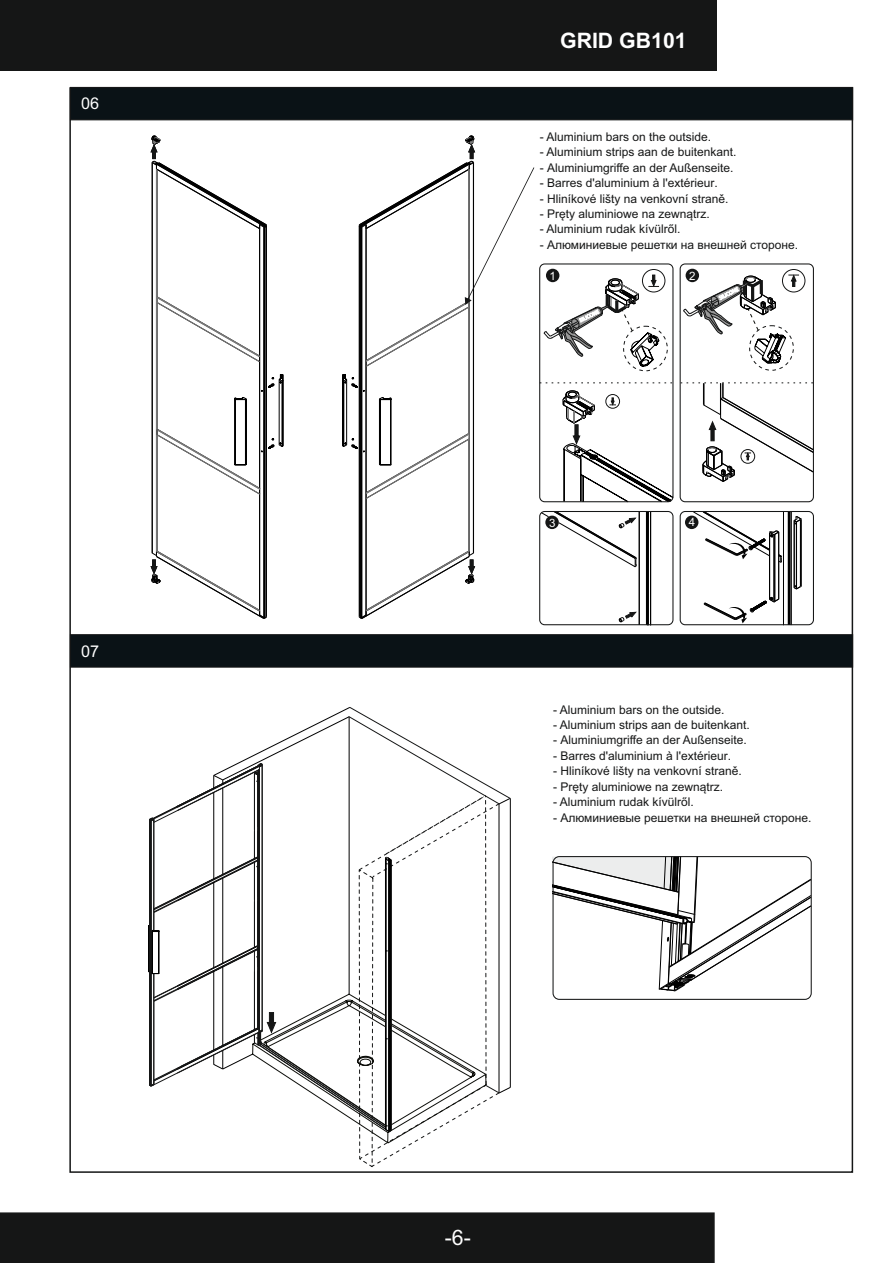
<style>
.page{position:relative;width:893px;height:1263px;background:#fff}
.page>*{position:absolute;margin:0;border:0;box-sizing:border-box;transform-origin:0 0}
.t1{font:700 21.3px "Arial";color:#fff}
.t2{font:21.3px "Arial";color:#fff}
.t3{font:16.2px "Arial";color:#fff}
.t4{font:12px "Arial";color:#151616}
.t5{font:11.55px "Arial";color:#fff}
</style>
<div class="page">
<div style="left:0;top:1212px;width:715px;height:51px;background:#151616"></div>
<div style="left:0;top:0;width:717px;height:70px;background:#151616"></div>
<hr style="left:774px;top:535px;width:1px;height:66px;background:#000">
<hr style="left:773px;top:535px;width:1px;height:67px;background:#000">
<hr style="left:769px;top:532px;width:1px;height:67px;background:#000">
<hr style="left:775px;top:534px;width:1px;height:67px;background:#000">
<hr style="left:778px;top:532px;width:1px;height:67px;background:#000">
<hr style="left:801px;top:519px;width:1px;height:67px;background:#000">
<hr style="left:796px;top:522px;width:1px;height:67px;background:#000">
<hr style="left:794px;top:521px;width:1px;height:67px;background:#000">
<hr style="left:800px;top:520px;width:1px;height:66px;background:#000">
<svg style="left:794px;top:516px;width:8px;height:8px"></svg>
<svg style="left:794px;top:585px;width:8px;height:5px"></svg>
<hr style="left:788px;top:512px;width:1px;height:113px;background:#000">
<hr style="left:783px;top:512px;width:1px;height:113px;background:#000">
<hr style="left:789px;top:512px;width:1px;height:113px;background:#000">
<hr style="left:791px;top:512px;width:1px;height:113px;background:#000">
<div style="left:685px;top:516px;width:13px;height:13px;background:#151616;border-radius:50%"></div>
<hr style="left:646px;top:512px;width:1px;height:113px;background:#000">
<hr style="left:648px;top:512px;width:1px;height:113px;background:#000">
<hr style="left:639px;top:512px;width:1px;height:113px;background:#000">
<hr style="left:647px;top:512px;width:1px;height:113px;background:#000">
<hr style="left:650px;top:512px;width:1px;height:113px;background:#000">
<svg style="left:619px;top:612px;width:17px;height:11px"></svg>
<svg style="left:541px;top:511px;width:96px;height:56px"></svg>
<svg style="left:703px;top:594px;width:76px;height:29px"></svg>
<svg style="left:693px;top:513px;width:89px;height:50px"></svg>
<div style="left:546px;top:269px;width:13px;height:13px;background:#151616;border-radius:50%"></div>
<div style="left:686px;top:269px;width:13px;height:13px;background:#151616;border-radius:50%"></div>
<div style="left:539px;top:263px;width:134px;height:239px;border:1px solid #151616;border-radius:5px"></div>
<div style="left:539px;top:511px;width:134px;height:114px;border:1px solid #151616;border-radius:5px"></div>
<div style="left:680px;top:511px;width:134px;height:114px;border:1px solid #151616;border-radius:5px"></div>
<div style="left:623px;top:326px;width:44px;height:45px;border:1px dashed #151616;border-radius:50%"></div>
<div style="left:749px;top:325px;width:44px;height:45px;border:1px dashed #151616;border-radius:50%"></div>
<svg style="left:70px;top:87px;width:783px;height:34px;background:#0f161a"></svg>
<div style="left:70px;top:634px;width:783px;height:34px;background:#0a1216"></div>
<svg style="left:552px;top:857px;width:258px;height:135px"></svg>
<div style="left:552px;top:856px;width:260px;height:144px;border:1px solid #151616;border-radius:6px"></div>
<svg style="left:683px;top:275px;width:116px;height:88px"></svg>
<div style="left:782px;top:269px;width:23px;height:23px;border:1px solid #151616;border-radius:50%"></div>
<svg style="left:543px;top:275px;width:117px;height:92px"></svg>
<div style="left:642px;top:269px;width:23px;height:23px;border:1px solid #151616;border-radius:50%"></div>
<svg style="left:563px;top:390px;width:110px;height:112px"></svg>
<div style="left:605px;top:394px;width:15px;height:15px;border:1px solid #151616;border-radius:50%"></div>
<div style="left:680px;top:263px;width:134px;height:239px;border:1px solid #151616;border-radius:5px"></div>
<svg style="left:540px;top:382px;width:133px;height:1px"></svg>
<svg style="left:681px;top:382px;width:133px;height:100px"></svg>
<hr style="left:265px;top:227px;width:1px;height:390px;background:#000">
<hr style="left:266px;top:226px;width:1px;height:391px;background:#000">
<hr style="left:259px;top:225px;width:1px;height:390px;background:#000">
<hr style="left:152px;top:163px;width:1px;height:390px;background:#000">
<svg style="left:158px;top:297px;width:102px;height:65px"></svg>
<hr style="left:264px;top:227px;width:1px;height:390px;background:#000">
<hr style="left:156px;top:169px;width:1px;height:382px;background:#797979">
<svg style="left:151px;top:136px;width:116px;height:93px"></svg>
<svg style="left:151px;top:551px;width:116px;height:68px"></svg>
<hr style="left:360px;top:227px;width:1px;height:390px;background:#000">
<hr style="left:359px;top:226px;width:1px;height:391px;background:#000">
<hr style="left:366px;top:225px;width:1px;height:390px;background:#000">
<hr style="left:361px;top:227px;width:1px;height:390px;background:#000">
<hr style="left:473px;top:163px;width:1px;height:390px;background:#000">
<svg style="left:342px;top:374px;width:127px;height:125px"></svg>
<hr style="left:362px;top:227px;width:1px;height:390px;background:#000">
<hr style="left:469px;top:169px;width:1px;height:382px;background:#797979">
<hr style="left:468px;top:439px;width:1px;height:112px;background:#797979">
<hr style="left:468px;top:260px;width:1px;height:174px;background:#797979">
<svg style="left:359px;top:551px;width:116px;height:68px"></svg>
<svg style="left:359px;top:136px;width:175px;height:231px"></svg>
<svg style="left:156px;top:374px;width:128px;height:121px"></svg>
<hr style="left:157px;top:170px;width:1px;height:381px;background:#797979">
<svg style="left:148px;top:707px;width:363px;height:461px"></svg>
<h2 class="t3" style="left:81px;top:97px;width:20px">06</h2>
<h2 class="t3" style="left:81px;top:645px;width:20px">07</h2>
<h1 class="t1" style="left:560px;top:32px;width:128px">GRID GB101</h1>
<p class="t4" style="left:540px;top:132px;width:173px">- Aluminium bars on the outside.</p>
<p class="t4" style="left:540px;top:148px;width:198px">- Aluminium strips aan de buitenkant.</p>
<p class="t4" style="left:540px;top:163px;width:195px">- Aluminiumgriffe an der Außenseite.</p>
<p class="t4" style="left:540px;top:178px;width:179px">- Barres d'aluminium à l'extérieur.</p>
<p class="t4" style="left:540px;top:194px;width:190px">- Hliníkové lišty na venkovní straně.</p>
<p class="t4" style="left:540px;top:209px;width:172px">- Pręty aluminiowe na zewnątrz.</p>
<p class="t4" style="left:540px;top:225px;width:142px">- Aluminium rudak kívülről.</p>
<p class="t4" style="left:540px;top:240px;width:260px">- Алюминиевые решетки на внешней стороне.</p>
<p class="t5" style="left:550px;top:271px;width:8px">1</p>
<p class="t5" style="left:689px;top:271px;width:8px">2</p>
<p class="t5" style="left:549px;top:518px;width:8px">3</p>
<p class="t5" style="left:689px;top:518px;width:8px">4</p>
<p class="t4" style="left:553px;top:705px;width:173px">- Aluminium bars on the outside.</p>
<p class="t4" style="left:553px;top:720px;width:198px">- Aluminium strips aan de buitenkant.</p>
<p class="t4" style="left:553px;top:736px;width:195px">- Aluminiumgriffe an der Außenseite.</p>
<p class="t4" style="left:553px;top:751px;width:179px">- Barres d'aluminium à l'extérieur.</p>
<p class="t4" style="left:553px;top:766px;width:190px">- Hliníkové lišty na venkovní straně.</p>
<p class="t4" style="left:553px;top:782px;width:172px">- Pręty aluminiowe na zewnątrz.</p>
<p class="t4" style="left:553px;top:797px;width:142px">- Aluminium rudak kívülről.</p>
<p class="t4" style="left:553px;top:813px;width:260px">- Алюминиевые решетки на внешней стороне.</p>
<h1 class="t2" style="left:445px;top:1229px;width:28px">-6-</h1>
</div>
